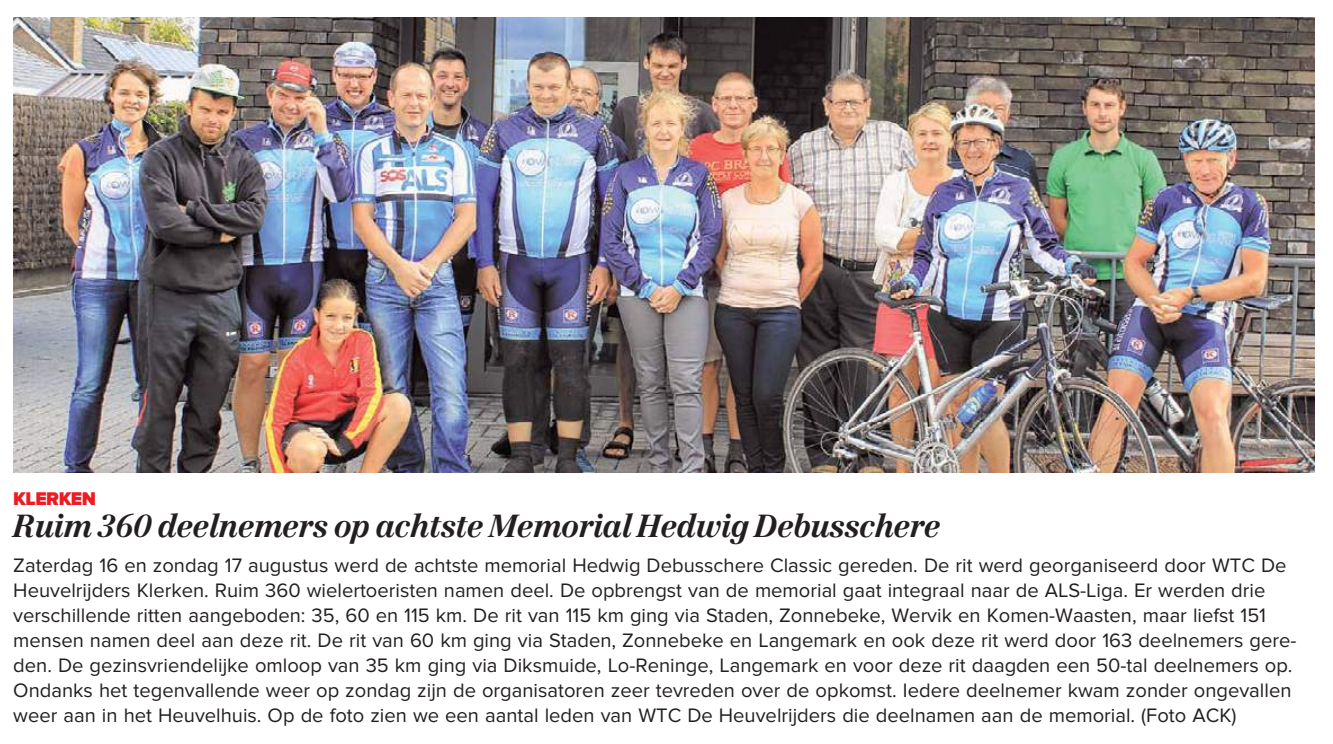
<style>
.page{position:relative;width:1333px;height:744px;background:#fff}
.page>*{position:absolute;margin:0;border:0;box-sizing:border-box;transform-origin:0 0}
.t1{font:italic 700 31.28px "Centennial";letter-spacing:-.025em;color:#231f20}
.t2{font:20.25px/25px "Proxima Nova";color:#231f20}
.t3{font:900 19.12px "Proxima Nova";letter-spacing:-.025em;color:#ed1c24}
</style>
<div class="page">
<img style="left:13px;top:18px;width:1301px;height:454px">
<p class="t3" style="left:13px;top:487px;width:84px">KLERKEN</p>
<h1 class="t1" style="left:13px;top:507px;width:929px">Ruim 360 deelnemers op achtste Memorial Hedwig Debusschere</h1>
<p class="t2" style="left:13px;top:553px;width:1285px">Zaterdag 16 en zondag 17 augustus werd de achtste memorial Hedwig Debusschere Classic gereden. De rit werd georganiseerd door WTC De Heuvelrijders Klerken. Ruim 360 wielertoeristen namen deel. De opbrengst van de memorial gaat integraal naar de ALS-Liga. Er werden drie verschillende ritten aangeboden: 35, 60 en 115 km. De rit van 115 km ging via Staden, Zonnebeke, Wervik en Komen-Waasten, maar liefst 151 mensen namen deel aan deze rit. De rit van 60 km ging via Staden, Zonnebeke en Langemark en ook deze rit werd door 163 deelnemers gere&shy;den. De gezinsvriendelijke omloop van 35 km ging via Diksmuide, Lo-Reninge, Langemark en voor deze rit daagden een 50-tal deelnemers op.<br>Ondanks het tegenvallende weer op zondag zijn de organisatoren zeer tevreden over de opkomst. Iedere deelnemer kwam zonder ongevallen weer aan in het Heuvelhuis. Op de foto zien we een aantal leden van WTC De Heuvelrijders die deelnamen aan de memorial. (Foto ACK)</p>
</div>
